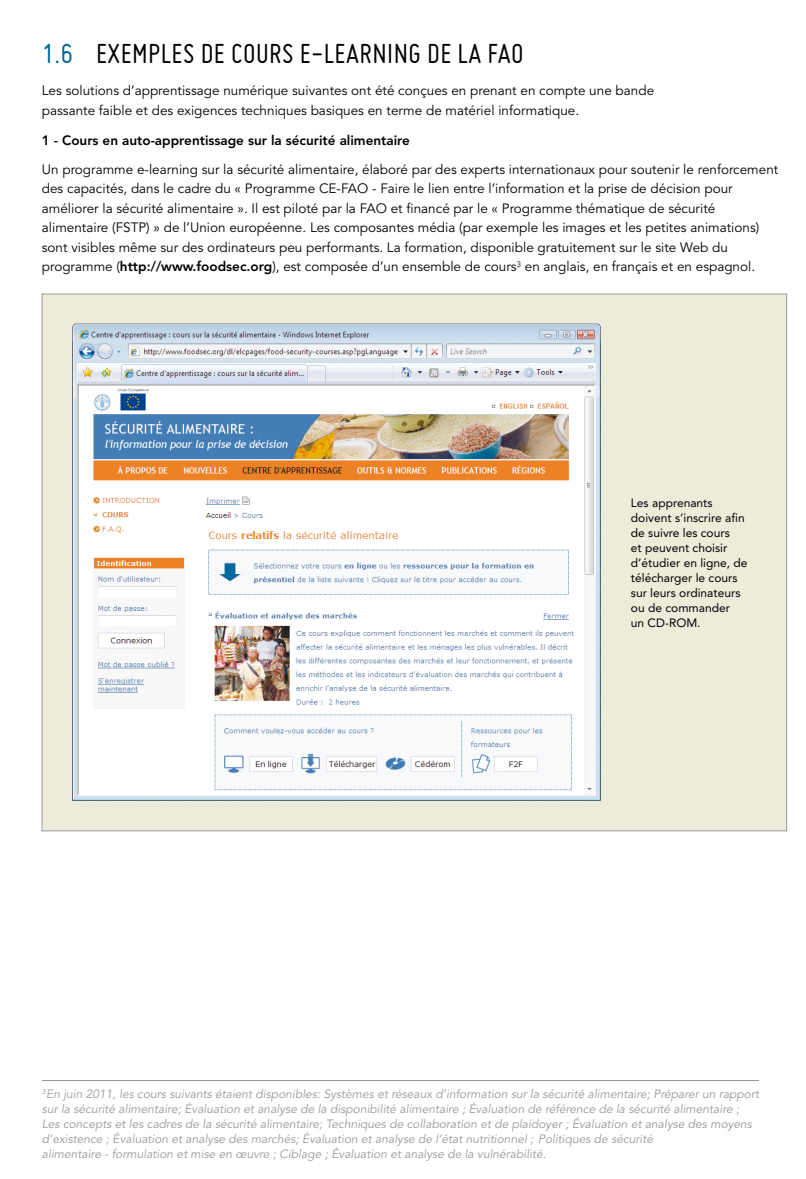
<style>
.page{position:relative;width:806px;height:1179px;background:#fff}
.page>*{position:absolute;margin:0;border:0;box-sizing:border-box;transform-origin:0 0}
.t1{font:30px "Miso";letter-spacing:.015em;color:#000}
.t2{font:13.5px/19.5px "Avenir LT Std";color:#000}
.t3{font:800 13.5px "Avenir LT Std";color:#000}
.t4{font:italic 12px/15px "Avenir LT Std";color:#999996}
.t5{font:12px/15px "Avenir LT Std";color:#000}
.s1{color:#00679c}
.s2{font-weight:800}
</style>
<div class="page">
<hr style="left:42px;top:1079px;width:716px;height:1px;background:#999996">
<div style="left:42px;top:294px;width:744px;height:536px;background:#edebda"></div>
<img style="left:72px;top:324px;width:528px;height:477px">
<h1 class="t1" style="left:42px;top:37px;width:468px"><span class="s1">1.6</span> EXEMPLES DE COURS E-LEARNING DE LA FAO</h1>
<p class="t2" style="left:42px;top:81px;width:613px">Les solutions d’apprentissage numérique suivantes ont été conçues en prenant en compte une bande passante faible et des exigences techniques basiques en terme de matériel informatique.</p>
<p class="t3" style="left:42px;top:133px;width:369px">1 - Cours en auto-apprentissage sur la sécurité alimentaire</p>
<p class="t2" style="left:42px;top:159px;width:737px">Un programme e-learning sur la sécurité alimentaire, élaboré par des experts internationaux pour soutenir le renforcement des capacités, dans le cadre du « Programme CE-FAO - Faire le lien entre l’information et la prise de décision pour améliorer la sécurité alimentaire ». Il est piloté par la FAO et financé par le « Programme thématique de sécurité alimentaire (FSTP) » de l’Union européenne. Les composantes média (par exemple les images et les petites animations) sont visibles même sur des ordinateurs peu performants. La formation, disponible gratuitement sur le site Web du programme (<span class="s2">http://www.foodsec.org</span>), est composée d’un ensemble de cours<sup>3</sup> en anglais, en français et en espagnol.</p>
<p class="t5" style="left:630px;top:495px;width:118px">Les apprenants doivent s’inscrire afin de suivre les cours<br>et peuvent choisir d’étudier en ligne, de télécharger le cours sur leurs ordinateurs ou de commander<br>un CD-ROM.</p>
<p class="t4" style="left:42px;top:1086px;width:718px"><sup>3</sup>En juin 2011, les cours suivants étaient disponibles: Systèmes et réseaux d’information sur la sécurité alimentaire; Préparer un rapport sur la sécurité alimentaire; Évaluation et analyse de la disponibilité alimentaire ; Évaluation de référence de la sécurité alimentaire ; Les concepts et les cadres de la sécurité alimentaire; Techniques de collaboration et de plaidoyer ; Évaluation et analyse des moyens d’existence ; Évaluation et analyse des marchés; Évaluation et analyse de l’état nutritionnel ; Politiques de sécurité<br>alimentaire - formulation et mise en œuvre ; Ciblage ; Évaluation et analyse de la vulnérabilité.</p>
</div>
